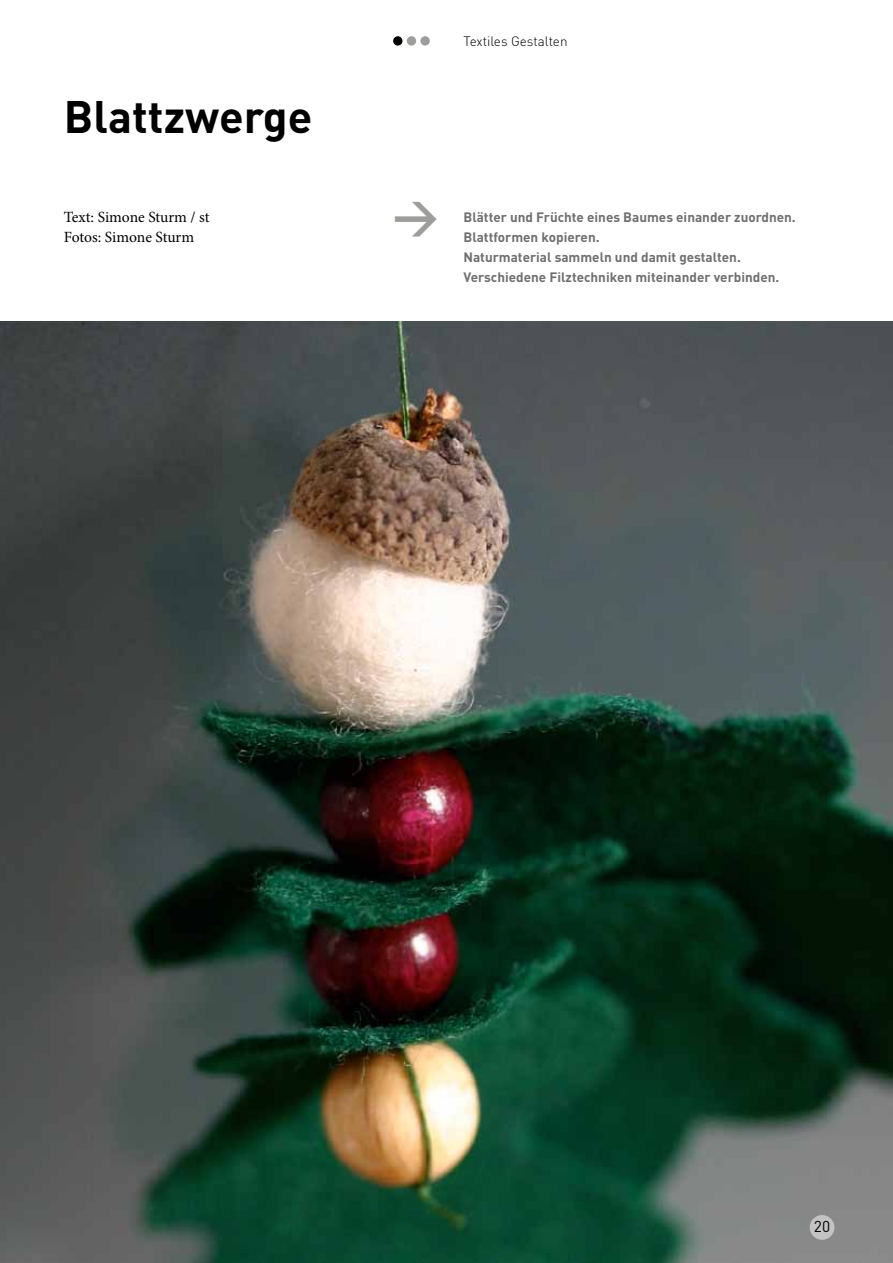
<style>
.page{position:relative;width:893px;height:1263px;background:#fff}
.page>*{position:absolute;margin:0;border:0;box-sizing:border-box;transform-origin:0 0}
.t1{font:700 45px "DIN";color:#000}
.t2{font:700 45px "DIN";color:#9d9d9c}
.t3{font:15.6px/19.8px "Minion Pro";letter-spacing:-.005em;color:#000}
.t4{font:15.6px "DIN";color:#000}
.t5{font:700 13.5px/19.8px "DIN";color:#706f6f}
.t6{font:300 13.5px "DIN";color:#000}
</style>
<div class="page">
<div style="left:407px;top:36px;width:9px;height:10px;background:#9d9d9c;border-radius:50%"></div>
<div style="left:420px;top:36px;width:10px;height:10px;background:#9d9d9c;border-radius:50%"></div>
<div style="left:393px;top:36px;width:9px;height:10px;background:#000;border-radius:50%"></div>
<img style="left:0;top:321px;width:893px;height:942px">
<div style="left:810px;top:1215px;width:24px;height:25px;background:#c3c3c3;border-radius:50%"></div>
<h1 class="t1" style="left:64px;top:87px;width:250px">Blattzwerge</h1>
<p class="t3" style="left:64px;top:207px;width:147px">Text: Simone Sturm / st<br>Fotos: Simone Sturm</p>
<p class="t6" style="left:463px;top:33px;width:106px">Textiles Gestalten</p>
<h1 class="t2" style="left:393px;top:186px;width:48px">&gt;</h1>
<p class="t5" style="left:463px;top:207px;width:334px">Blätter und Früchte eines Baumes einander zuordnen.<br>Blattformen kopieren.<br>Naturmaterial sammeln und damit gestalten.<br>Verschiedene Filztechniken miteinander verbinden.</p>
<p class="t4" style="left:814px;top:1217px;width:18px">20</p>
</div>
